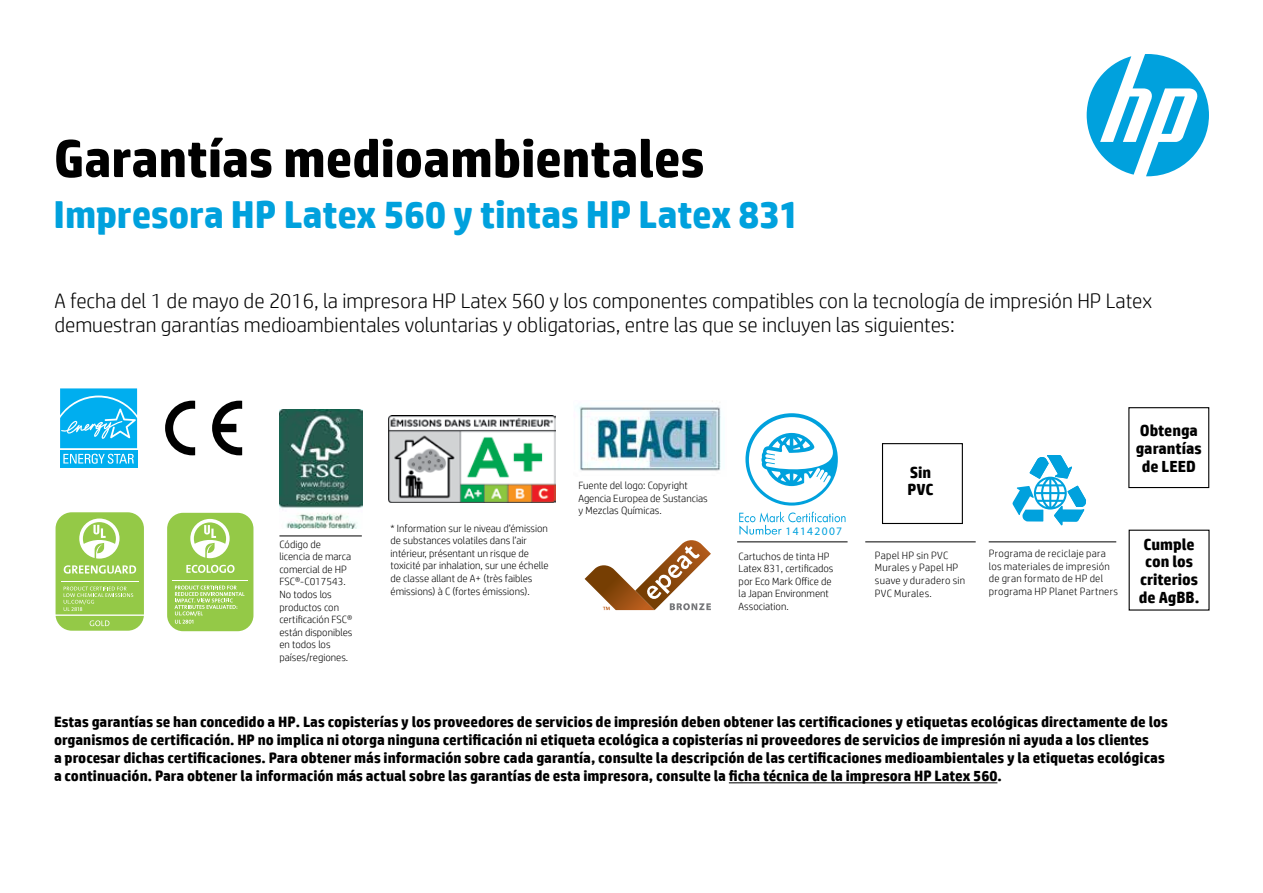
<style>
.page{position:relative;width:1263px;height:893px;background:#fff}
.page>*{position:absolute;margin:0;border:0;box-sizing:border-box;transform-origin:0 0}
.t1{font:700 53.25px "HP Simplified";letter-spacing:-.005em;color:#000}
.t2{font:700 39px "HP Simplified";letter-spacing:-.005em;color:#00a1dd}
.t3{font:300 21px/24px "HP Simplified";color:#000}
.t4{font:700 16.05px/17.7px "HP Simplified";color:#000;text-align:center}
.t5{font:700 15px/18px "HP Simplified";color:#000}
.t6{font:11.55px "Futura Bk";letter-spacing:.115em;color:#00a1dd}
.t7{font:300 10.5px/12.6px "HP Simplified";color:#000}
.t8{font:300 10.5px/12.6px "HP Simplified";letter-spacing:.025em;color:#000}
</style>
<div class="page">
<svg style="left:1087px;top:54px;width:122px;height:122px"></svg>
<svg style="left:165px;top:401px;width:30px;height:54px"></svg>
<svg style="left:212px;top:401px;width:30px;height:54px"></svg>
<hr style="left:737px;top:542px;width:110px;height:1px;background:#000">
<div style="left:1128px;top:407px;width:81px;height:81px;border:1px solid #000"></div>
<div style="left:882px;top:443px;width:81px;height:81px;border:1px solid #000"></div>
<hr style="left:729px;top:783px;width:268px;height:1px;background:#000">
<svg style="left:60px;top:388px;width:78px;height:80px;background:#2bbbf1"></svg>
<svg style="left:585px;top:540px;width:126px;height:70px"></svg>
<img style="left:388px;top:415px;width:168px;height:88px">
<div style="left:167px;top:513px;width:86px;height:118px;background:#94c947;border-radius:16px"></div>
<svg style="left:190px;top:519px;width:40px;height:39px"></svg>
<svg style="left:174px;top:586px;width:70px;height:38px"></svg>
<hr style="left:172px;top:580px;width:76px;height:1px;background:#fff">
<svg style="left:186px;top:565px;width:49px;height:8px"></svg>
<svg style="left:56px;top:512px;width:88px;height:119px;background:#a5d165"></svg>
<img style="left:279px;top:410px;width:83px;height:119px">
<hr style="left:279px;top:536px;width:83px;height:1px;background:#000">
<svg style="left:1012px;top:455px;width:74px;height:70px"></svg>
<hr style="left:865px;top:542px;width:111px;height:1px;background:#000">
<hr style="left:989px;top:542px;width:127px;height:1px;background:#000">
<img style="left:578px;top:401px;width:143px;height:70px">
<svg style="left:745px;top:413px;width:93px;height:93px"></svg>
<svg style="left:739px;top:512px;width:106px;height:23px"></svg>
<h1 class="t1" style="left:54px;top:124px;width:652px">Garantías medioambientales</h1>
<h2 class="t2" style="left:54px;top:189px;width:747px">Impresora HP Latex 560 y tintas HP Latex 831</h2>
<h3 class="t3" style="left:54px;top:288px;width:1099px">A fecha del 1 de mayo de 2016, la impresora HP Latex 560 y los componentes compatibles con la tecnología de impresión HP Latex demuestran garantías medioambientales voluntarias y obligatorias, entre las que se incluyen las siguientes:</h3>
<p class="t7" style="left:279px;top:537px;width:74px">Código de licencia de marca comercial de HP<br>FSC®-C017543.<br>No todos los productos con certificación FSC® están disponibles en todos los países/regiones.</p>
<p class="t7" style="left:391px;top:521px;width:159px">* Information sur le niveau d’émission de substances volatiles dans l’air intérieur, présentant un risque de toxicité par inhalation, sur une échelle de classe allant de A+ (très faibles émissions) à C (fortes émissions).</p>
<p class="t7" style="left:578px;top:479px;width:131px">Fuente del logo: Copyright<br>Agencia Europea de Sustancias y Mezclas Químicas.</p>
<p class="t6" style="left:785px;top:524px;width:58px">14142007</p>
<p class="t7" style="left:739px;top:549px;width:96px">Cartuchos de tinta HP<br>Latex 831, certificados por Eco Mark Office de la Japan Environment<br>Association.</p>
<p class="t4" style="left:907px;top:463px;width:28px;text-align:left">Sin<br>PVC</p>
<p class="t8" style="left:875px;top:549px;width:92px">Papel HP sin PVC<br>Murales y Papel HP suave y duradero sin<br>PVC Murales.</p>
<p class="t4" style="left:1136px;top:422px;width:68px">Obtenga garantías de LEED</p>
<p class="t8" style="left:989px;top:547px;width:131px">Programa de reciclaje para los materiales de impresión de gran formato de HP del programa HP Planet Partners</p>
<p class="t4" style="left:1139px;top:535px;width:62px">Cumple con los criterios de AgBB.</p>
<p class="t5" style="left:54px;top:712px;width:1115px">Estas garantías se han concedido a HP. Las copisterías y los proveedores de servicios de impresión deben obtener las certificaciones y etiquetas ecológicas directamente de los organismos de certificación. HP no implica ni otorga ninguna certificación ni etiqueta ecológica a copisterías ni proveedores de servicios de impresión ni ayuda a los clientes<br>a procesar dichas certificaciones. Para obtener más información sobre cada garantía, consulte la descripción de las certificaciones medioambientales y la etiquetas ecológicas a continuación. Para obtener la información más actual sobre las garantías de esta impresora, consulte la ficha técnica de la impresora HP Latex 560.</p>
</div>
